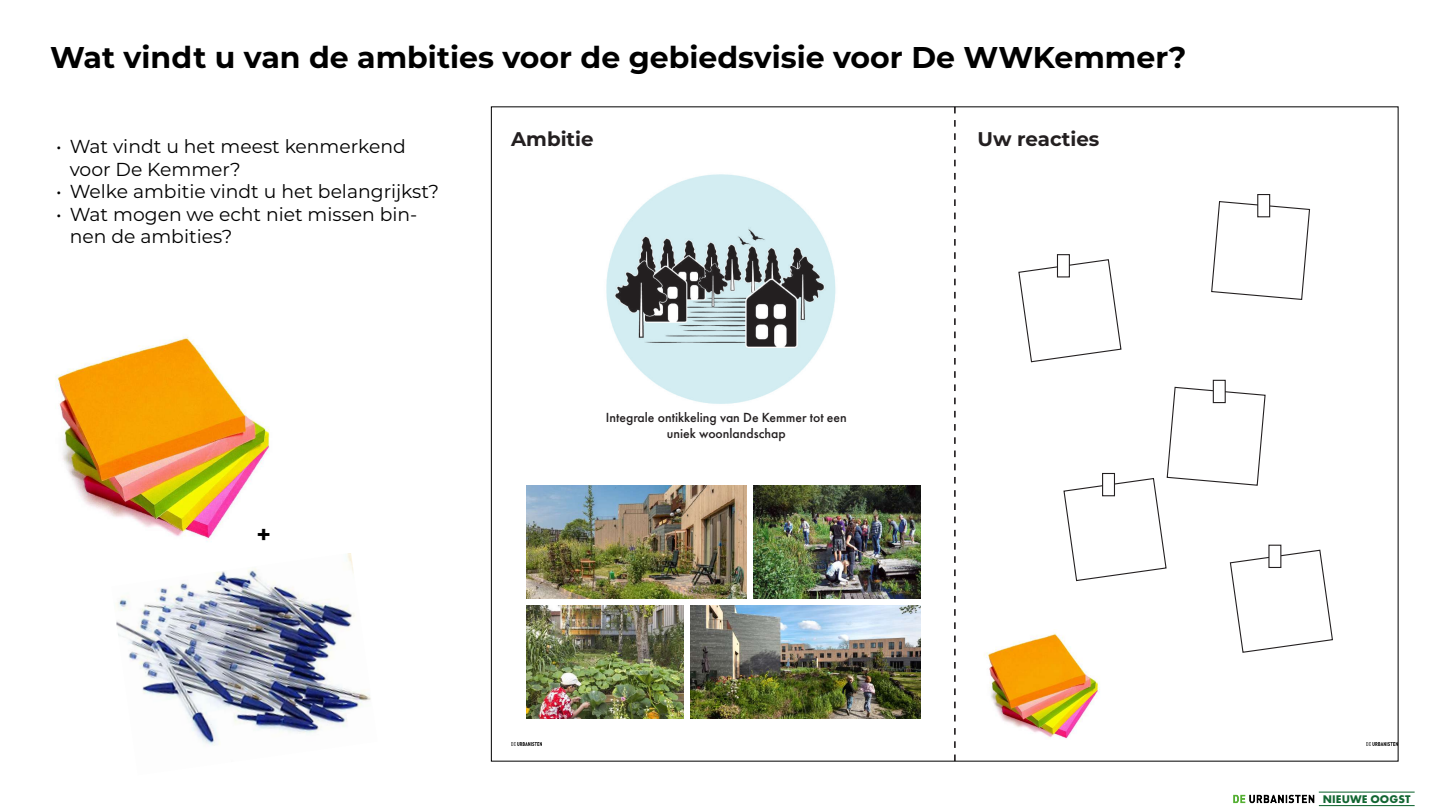
<style>
.page{position:relative;width:1440px;height:810px;background:#fff}
.page>*{position:absolute;margin:0;border:0;box-sizing:border-box;transform-origin:0 0}
.t1{font:700 30px "Montserrat";color:#000}
.t2{font:700 24.3px "Montserrat";color:#000}
.t3{font:700 19.8px "Montserrat";color:#231f20}
.t4{font:18.75px/22.5px "Montserrat";color:#000}
.t5{font:500 13.73px/16.5px "Futura PT";color:#231f20;text-align:center}
.t6{font:700 11.55px "Futura PT";letter-spacing:.01em;color:#126632}
</style>
<div class="page">
<img style="left:526px;top:486px;width:221px;height:113px">
<img style="left:606px;top:174px;width:230px;height:230px">
<svg style="left:954px;top:108px;width:2px;height:652px"></svg>
<img style="left:754px;top:486px;width:166px;height:113px">
<img style="left:526px;top:605px;width:158px;height:113px">
<img style="left:690px;top:605px;width:230px;height:113px">
<svg style="left:1366px;top:742px;width:31px;height:4px"></svg>
<svg style="left:511px;top:742px;width:31px;height:4px"></svg>
<svg style="left:1018px;top:258px;width:104px;height:105px"></svg>
<div style="left:1057px;top:255px;width:12px;height:22px;background:#fff"></div>
<div style="left:1057px;top:254px;width:13px;height:23px;border:1px solid #231f20"></div>
<svg style="left:1063px;top:386px;width:270px;height:267px"></svg>
<div style="left:1213px;top:380px;width:12px;height:23px;background:#fff"></div>
<div style="left:1213px;top:380px;width:13px;height:23px;border:1px solid #231f20"></div>
<svg style="left:1211px;top:200px;width:100px;height:100px"></svg>
<div style="left:1258px;top:195px;width:12px;height:22px;background:#fff"></div>
<div style="left:1257px;top:194px;width:13px;height:23px;border:1px solid #231f20"></div>
<img style="left:116px;top:553px;width:255px;height:193px">
<img style="left:55px;top:336px;width:226px;height:220px">
<img style="left:984px;top:630px;width:120px;height:109px">
<img style="left:1233px;top:794px;width:82px;height:10px">
<hr style="left:1319px;top:805px;width:96px;height:1px;background:#126632">
<hr style="left:1319px;top:792px;width:96px;height:1px;background:#126632">
<h1 class="t1" style="left:50px;top:36px;width:1138px">Wat vindt u van de ambities voor de gebiedsvisie voor De WWKemmer?</h1>
<p class="t4" style="left:70px;top:135px;width:338px;text-indent:-14px">• Wat vindt u het meest kenmerkend voor De Kemmer?</p>
<p class="t4" style="left:56px;top:180px;width:385px">• Welke ambitie vindt u het belangrijkst?</p>
<p class="t4" style="left:70px;top:202px;width:349px;text-indent:-14px">• Wat mogen we echt niet missen bin&shy;nen de ambities?</p>
<p class="t2" style="left:256px;top:516px;width:16px">+</p>
<p class="t3" style="left:511px;top:124px;width:84px">Ambitie</p>
<p class="t3" style="left:977px;top:124px;width:123px">Uw reacties</p>
<p class="t5" style="left:606px;top:409px;width:242px">Integrale ontikkeling van De Kemmer tot een uniek woonlandschap</p>
<p class="t6" style="left:1323px;top:792px;width:89px">NIEUWE OOGST</p>
</div>
